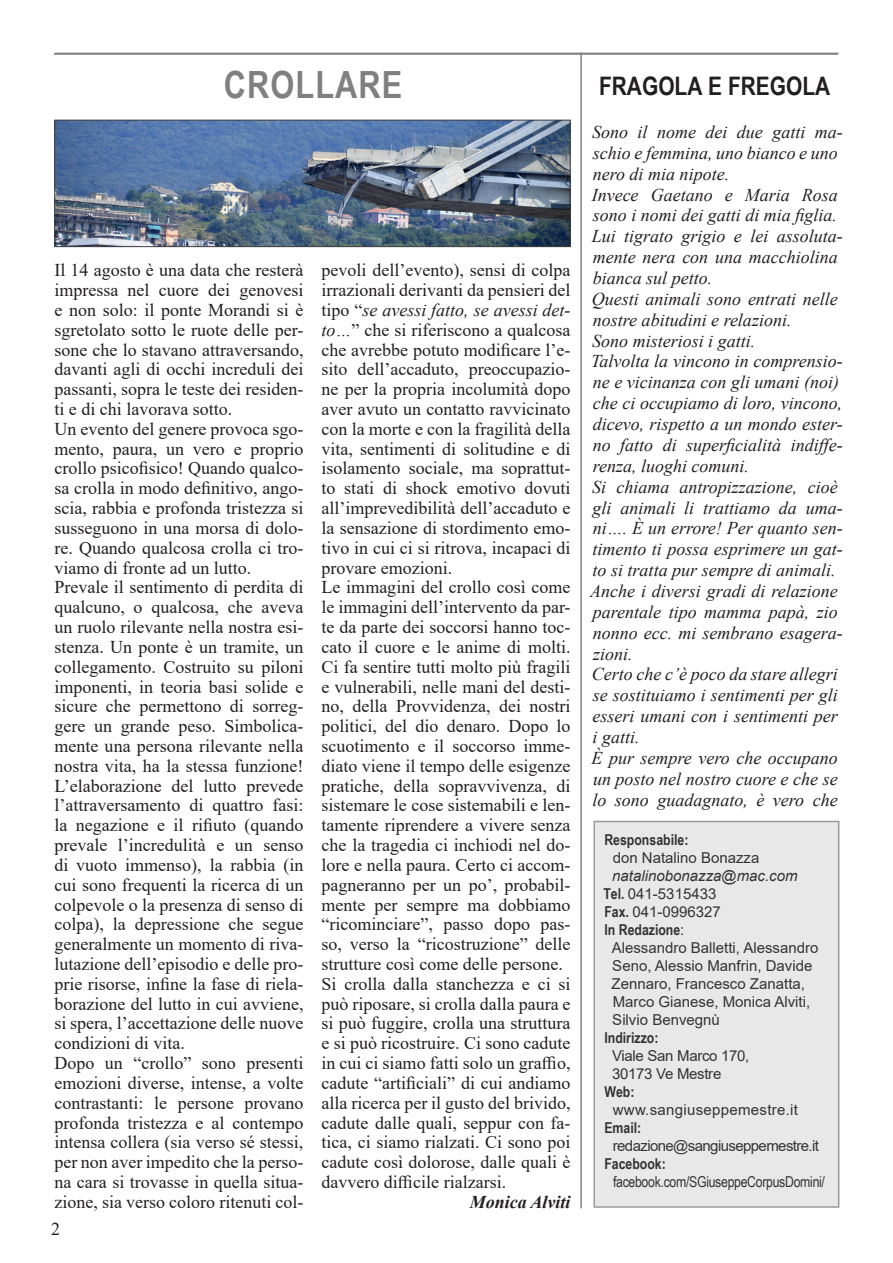
<style>
.page{position:relative;width:893px;height:1263px;background:#fff}
.page>*{position:absolute;margin:0;border:0;box-sizing:border-box;transform-origin:0 0}
.Uno_sguardo_-_titolo{font:700 37.5px "Arial Narrow";letter-spacing:.03em;color:#808080}
.Uno_sguardo_-_titolo-2{font:700 25.5px "Arial Narrow";color:#231f20}
.t1{font:18px/19.8px "Times New Roman";color:#231f20;text-align:justify}
.Uno_sguardo_-_titolo-3{font:italic 18px/20.9px "Times New Roman";color:#231f20}
.t2{font:italic 700 18px "Times New Roman";color:#231f20}
.t3{font:15px/18px "Arial";color:#000}
.t4{font:700 15px "Arial Narrow";color:#000}
.t5{font:italic 15px/18px "Arial";color:#000}
.t6{font:15px "Arial Narrow";letter-spacing:-.02em;color:#000}
.t7{font:15px/18px "Arial";letter-spacing:-.02em;color:#000}
.t8{font:15px "Arial";letter-spacing:-.04em;color:#000}
.t9{font:15px "Arial";letter-spacing:.02em;color:#000}
.s1{font-style:italic}
.s2{font-family:"Arial Narrow";font-weight:700;font-style:normal}
.s3{font-style:normal}
.s4{font-family:"Arial";font-weight:400}
</style>
<div class="page">
<div style="left:594px;top:821px;width:245px;height:386px;background:#e8e8e8"></div>
<div style="left:593px;top:821px;width:246px;height:387px;border:2px solid #808080"></div>
<hr style="left:54px;top:53px;width:784px;height:2px;background:#808080">
<hr style="left:580px;top:53px;width:2px;height:1155px;background:#808080">
<img style="left:56px;top:122px;width:513px;height:123px">
<div style="left:54px;top:120px;width:517px;height:127px;border:1px solid #404040"></div>
<p class="Uno_sguardo_-_titolo" style="left:224px;top:57px;width:180px">CROLLARE</p>
<p class="t1" style="left:54px;top:260px;width:251px">Il 14 agosto è una data che resterà impressa nel cuore dei genovesi e non solo: il ponte Morandi si è sgretolato sotto le ruote delle per&shy;sone che lo stavano attraversando, davanti agli di occhi increduli dei passanti, sopra le teste dei residen&shy;ti e di chi lavorava sotto.</p>
<p class="t1" style="left:54px;top:418px;width:251px">Un evento del genere provoca sgo&shy;mento, paura, un vero e proprio crollo psicofisico! Quando qualco&shy;sa crolla in modo definitivo, ango&shy;scia, rabbia e profonda tristezza si susseguono in una morsa di dolo&shy;re. Quando qualcosa crolla ci tro&shy;viamo di fronte ad un lutto.</p>
<p class="t1" style="left:54px;top:577px;width:251px">Prevale il sentimento di perdita di qualcuno, o qualcosa, che aveva un ruolo rilevante nella nostra esi&shy;stenza. Un ponte è un tramite, un collegamento. Costruito su piloni imponenti, in teoria basi solide e sicure che permettono di sorreg&shy;gere un grande peso. Simbolica&shy;mente una persona rilevante nella nostra vita, ha la stessa funzione!<br>L’elaborazione del lutto prevede l’attraversamento di quattro fasi: la negazione e il rifiuto (quando prevale l’incredulità e un senso di vuoto immenso), la rabbia (in cui sono frequenti la ricerca di un colpevole o la presenza di senso di colpa), la depressione che segue generalmente un momento di riva&shy;lutazione dell’episodio e delle pro&shy;prie risorse, infine la fase di riela&shy;borazione del lutto in cui avviene, si spera, l’accettazione delle nuove condizioni di vita.</p>
<p class="t1" style="left:54px;top:1053px;width:251px">Dopo un “crollo” sono presenti emozioni diverse, intense, a volte contrastanti: le persone provano profonda tristezza e al contempo intensa collera (sia verso sé stessi, per non aver impedito che la perso&shy;na cara si trovasse in quella situa&shy;zione, sia verso coloro ritenuti col-</p>
<p class="t1" style="left:51px;top:1218px;width:10px">2</p>
<p class="t1" style="left:321px;top:260px;width:251px">pevoli dell’evento), sensi di colpa irrazionali derivanti da pensieri del tipo “<span class="s1">se avessi fatto, se avessi det&shy;to…</span>” che si riferiscono a qualcosa che avrebbe potuto modificare l’e&shy;sito dell’accaduto, preoccupazio&shy;ne per la propria incolumità dopo aver avuto un contatto ravvicinato con la morte e con la fragilità della vita, sentimenti di solitudine e di isolamento sociale, ma soprattut&shy;to stati di shock emotivo dovuti all’imprevedibilità dell’accaduto e la sensazione di stordimento emo&shy;tivo in cui ci si ritrova, incapaci di provare emozioni.</p>
<p class="t1" style="left:321px;top:577px;width:251px">Le immagini del crollo così come le immagini dell’intervento da par&shy;te da parte dei soccorsi hanno toc&shy;cato il cuore e le anime di molti.<br>Ci fa sentire tutti molto più fragili e vulnerabili, nelle mani del desti&shy;no, della Provvidenza, dei nostri politici, del dio denaro. Dopo lo scuotimento e il soccorso imme&shy;diato viene il tempo delle esigenze pratiche, della sopravvivenza, di sistemare le cose sistemabili e len&shy;tamente riprendere a vivere senza che la tragedia ci inchiodi nel do&shy;lore e nella paura. Certo ci accom&shy;pagneranno per un po’, probabil&shy;mente per sempre ma dobbiamo “ricominciare”, passo dopo pas&shy;so, verso la “ricostruzione” delle strutture così come delle persone.</p>
<p class="t1" style="left:321px;top:973px;width:251px">Si crolla dalla stanchezza e ci si può riposare, si crolla dalla paura e si può fuggire, crolla una struttura e si può ricostruire. Ci sono cadute in cui ci siamo fatti solo un graffio, cadute “artificiali” di cui andiamo alla ricerca per il gusto del brivido, cadute dalle quali, seppur con fa&shy;tica, ci siamo rialzati. Ci sono poi cadute così dolorose, dalle quali è davvero difficile rialzarsi.</p>
<p class="t2" style="left:470px;top:1189px;width:102px">Monica Alviti</p>
<p class="Uno_sguardo_-_titolo-2" style="left:599px;top:67px;width:233px">FRAGOLA E FREGOLA</p>
<p class="Uno_sguardo_-_titolo-3" style="left:592px;top:121px;width:252px">Sono il nome dei due gatti ma&shy;schio e femmina, uno bianco e uno nero di mia nipote.</p>
<p class="Uno_sguardo_-_titolo-3" style="left:592px;top:184px;width:248px">Invece Gaetano e Maria Rosa sono i nomi dei gatti di mia figlia.</p>
<p class="Uno_sguardo_-_titolo-3" style="left:592px;top:225px;width:253px">Lui tigrato grigio e lei assoluta&shy;mente nera con una macchiolina bianca sul petto.</p>
<p class="Uno_sguardo_-_titolo-3" style="left:592px;top:288px;width:247px">Questi animali sono entrati nelle nostre abitudini e relazioni.</p>
<p class="Uno_sguardo_-_titolo-3" style="left:592px;top:330px;width:165px">Sono misteriosi i gatti.</p>
<p class="Uno_sguardo_-_titolo-3" style="left:591px;top:351px;width:253px">Talvolta la vincono in comprensio&shy;ne e vicinanza con gli umani (noi) che ci occupiamo di loro, vincono, dicevo, rispetto a un mondo ester&shy;no fatto di superficialità indiffe&shy;renza, luoghi comuni.</p>
<p class="Uno_sguardo_-_titolo-3" style="left:592px;top:476px;width:252px">Si chiama antropizzazione, cioè gli animali li trattiamo da uma&shy;ni…. È un errore! Per quanto sen&shy;timento ti possa esprimere un gat&shy;to si tratta pur sempre di animali.</p>
<p class="Uno_sguardo_-_titolo-3" style="left:590px;top:580px;width:254px">Anche i diversi gradi di relazione parentale tipo mamma papà, zio nonno ecc. mi sembrano esagera&shy;zioni.</p>
<p class="Uno_sguardo_-_titolo-3" style="left:592px;top:663px;width:248px;text-align:justify">Certo che c’è poco da stare allegri se sostituiamo i sentimenti per gli esseri umani con i sentimenti per i gatti.</p>
<p class="Uno_sguardo_-_titolo-3" style="left:591px;top:747px;width:248px;text-align:justify">È pur sempre vero che occupano un posto nel nostro cuore e che se lo sono guadagnato, è vero che</p>
<p class="t4" style="left:604px;top:828px;width:86px">Responsabile:</p>
<p class="t3" style="left:613px;top:848px;width:148px">don Natalino Bonazza</p>
<p class="t5" style="left:603px;top:867px;width:196px;text-indent:9px">natalinobonazza@mac.com<br><span class="s2">Tel.</span> <span class="s3">041-5315433<br></span><span class="s2">Fax.</span> <span class="s3">041-0996327</span></p>
<p class="t4" style="left:604px;top:918px;width:82px">In Redazione<span class="s4">:</span></p>
<p class="t3" style="left:612px;top:938px;width:208px">Alessandro Balletti, Alessandro<br>Seno, Alessio Manfrin, Davide<br>Zennaro, Francesco Zanatta,<br>Marco Gianese, Monica Alviti,<br>Silvio Benvegnù</p>
<p class="t4" style="left:604px;top:1026px;width:55px">Indirizzo:</p>
<p class="t7" style="left:612px;top:1046px;width:139px">Viale San Marco 170,<br>30173 Ve Mestre</p>
<p class="t4" style="left:604px;top:1080px;width:32px">Web:</p>
<p class="t9" style="left:613px;top:1099px;width:187px">www.sangiuseppemestre.it</p>
<p class="t4" style="left:604px;top:1116px;width:38px">Email:</p>
<p class="t8" style="left:613px;top:1135px;width:208px">redazione@sangiuseppemestre.it</p>
<p class="t4" style="left:604px;top:1152px;width:63px">Facebook:</p>
<p class="t6" style="left:613px;top:1170px;width:213px">facebook.com/SGiuseppeCorpusDomini/</p>
</div>
